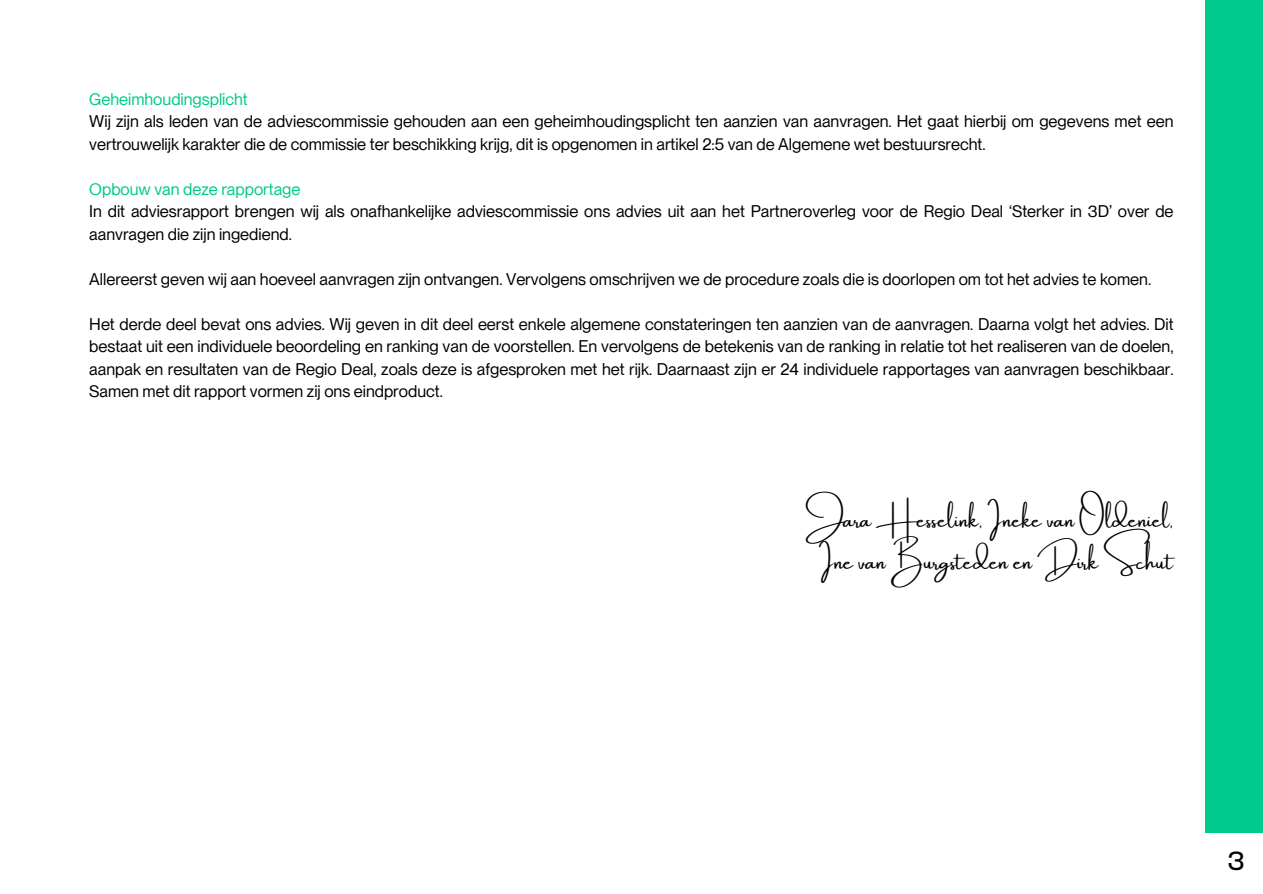
<style>
.page{position:relative;width:1263px;height:894px;background:#fff}
.page>*{position:absolute;margin:0;border:0;box-sizing:border-box;transform-origin:0 0}
.t1{font:500 25.5px "PP Neue Machina";color:#000}
.t2{font:21px/41.7px "Amsterdam One";color:#000;text-align:right}
.t3{font:16.5px/22.5px "PP Neue Montreal";color:#000}
.t4{font:16.5px "PP Neue Montreal";color:#00ca8c}
</style>
<div class="page">
<div style="left:1205px;top:0;width:58px;height:831px;background:#00ca8c"></div>
<p class="t4" style="left:89px;top:89px;width:160px">Geheimhoudingsplicht</p>
<p class="t3" style="left:89px;top:110px;width:1086px">Wij zijn als leden van de adviescommissie gehouden aan een geheimhoudingsplicht ten aanzien van aanvragen. Het gaat hierbij om gegevens met een vertrouwelijk karakter die de commissie ter beschikking krijg, dit is opgenomen in artikel 2:5 van de Algemene wet bestuursrecht.</p>
<p class="t4" style="left:89px;top:179px;width:213px">Opbouw van deze rapportage</p>
<p class="t3" style="left:89px;top:200px;width:1086px">In dit adviesrapport brengen wij als onafhankelijke adviescommissie ons advies uit aan het Partneroverleg voor de Regio Deal ‘Sterker in 3D’ over de aanvragen die zijn ingediend.</p>
<p class="t3" style="left:89px;top:267px;width:1063px">Allereerst geven wij aan hoeveel aanvragen zijn ontvangen. Vervolgens omschrijven we de procedure zoals die is doorlopen om tot het advies te komen.</p>
<p class="t3" style="left:89px;top:312px;width:1086px;text-align:justify">Het derde deel bevat ons advies. Wij geven in dit deel eerst enkele algemene constateringen ten aanzien van de aanvragen. Daarna volgt het advies. Dit bestaat uit een individuele beoordeling en ranking van de voorstellen. En vervolgens de betekenis van de ranking in relatie tot het realiseren van de doelen, aanpak en resultaten van de Regio Deal, zoals deze is afgesproken met het rijk. Daarnaast zijn er 24 individuele rapportages van aanvragen beschikbaar.<br>Samen met dit rapport vormen zij ons eindproduct.</p>
<h2 class="t2" style="left:806px;top:500px;width:369px">Jara Hesselink, Ineke van Oldeniel,<br>Ine van Burgsteden en Dirk Schut</h2>
<h1 class="t1" style="left:1227px;top:851px;width:19px">3</h1>
</div>
